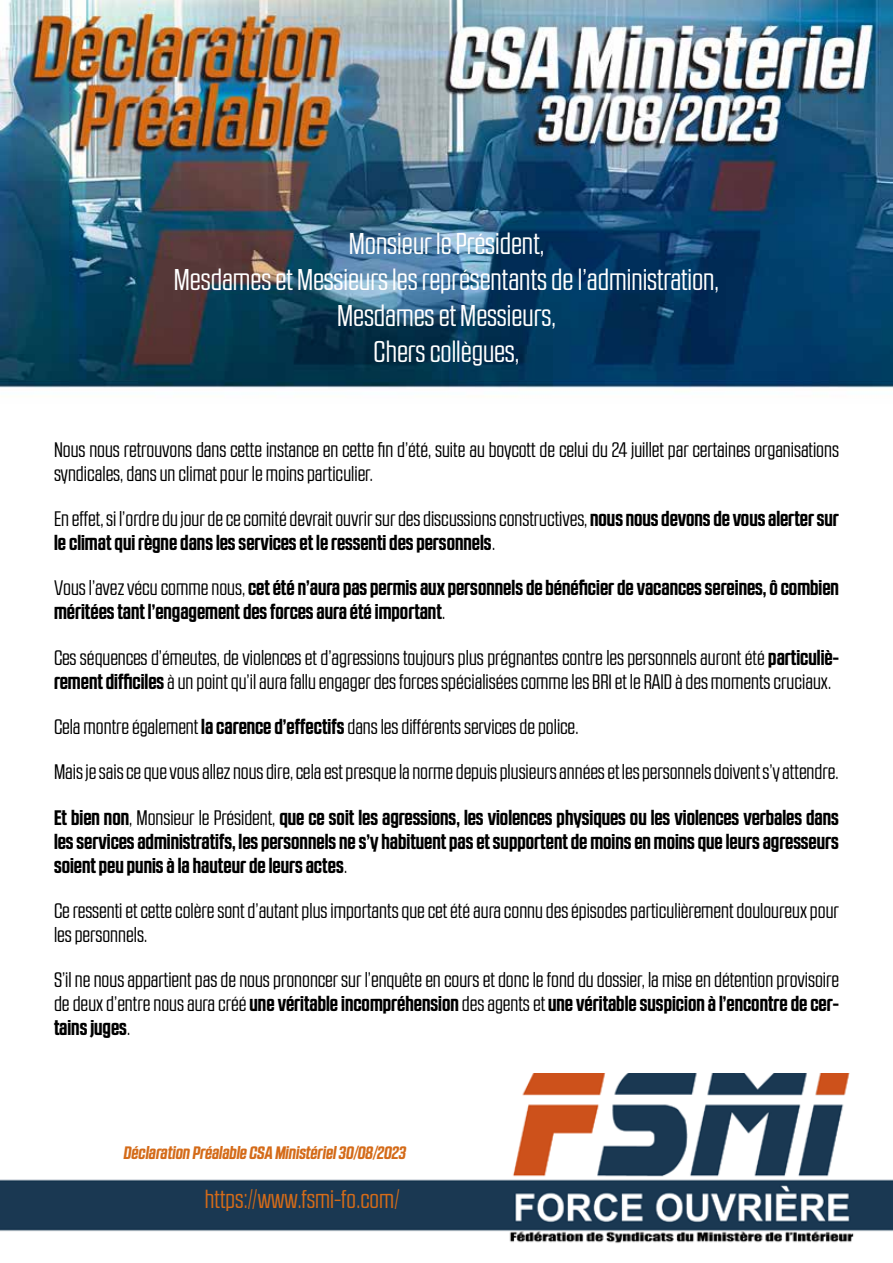
<style>
.page{position:relative;width:893px;height:1263px;background:#fff}
.page>*{position:absolute;margin:0;border:0;box-sizing:border-box;transform-origin:0 0}
.t1{font:30px/36px "RB No 2.1 a";color:#fff;text-align:center}
.t2{font:25.5px "RB No 2.1 a";color:#d46b19}
.t3{font:21px/24px "RB No 2.1 a";color:#000}
.t4{font:700 21px/24px "RB No 2.1 a";color:#000}
.t5{font:italic 700 18px "RB No 2.1 a";color:#d46b19}
.s1{font-weight:400}
.s2{font-weight:700}
</style>
<div class="page">
<img style="left:0;top:1074px;width:893px;height:169px">
<img style="left:0;top:0;width:893px;height:388px">
<h1 class="t1" style="left:174px;top:227px;width:547px">Monsieur le Président,<br>Mesdames et Messieurs les représentants de l’administration,<br>Mesdames et Messieurs,<br>Chers collègues,</h1>
<p class="t3" style="left:54px;top:437px;width:786px">Nous nous retrouvons dans cette instance en cette fin d’été, suite au boycott de celui du 24 juillet par certaines organisations syndicales, dans un climat pour le moins particulier.</p>
<p class="t4" style="left:54px;top:508px;width:786px"><span class="s1">En effet, si l’ordre du jour de ce comité devrait ouvrir sur des discussions constructives,</span> nous nous devons de vous alerter sur le climat qui règne dans les services et le ressenti des personnels<span class="s1">.</span></p>
<p class="t4" style="left:54px;top:576px;width:786px"><span class="s1">Vous l’avez vécu comme nous,</span> cet été n’aura pas permis aux personnels de bénéficier de vacances sereines, ô combien méritées tant l’engagement des forces aura été important<span class="s1">.</span></p>
<p class="t3" style="left:54px;top:645px;width:786px">Ces séquences d’émeutes, de violences et d’agressions toujours plus prégnantes contre les personnels auront été <span class="s2">particuliè&shy;rement difficiles</span> à un point qu’il aura fallu engager des forces spécialisées comme les BRI et le RAID à des moments cruciaux.</p>
<p class="t3" style="left:54px;top:705px;width:786px;line-height:45.3px">Cela montre également <span class="s2">la carence d’effectifs</span> dans les différents services de police.<br>Mais je sais ce que vous allez nous dire, cela est presque la norme depuis plusieurs années et les personnels doivent s’y attendre.<br><span class="s2">Et bien non</span>, Monsieur le Président, <span class="s2">que ce soit les agressions, les violences physiques ou les violences verbales dans</span></p>
<p class="t4" style="left:54px;top:829px;width:786px">les services administratifs, les personnels ne s’y habituent pas et supportent de moins en moins que leurs agresseurs soient peu punis à la hauteur de leurs actes<span class="s1">.</span></p>
<p class="t3" style="left:54px;top:899px;width:786px">Ce ressenti et cette colère sont d’autant plus importants que cet été aura connu des épisodes particulièrement douloureux pour les personnels.</p>
<p class="t3" style="left:54px;top:969px;width:787px;text-align:justify">S’il ne nous appartient pas de nous prononcer sur l’enquête en cours et donc le fond du dossier, la mise en détention provisoire de deux d’entre nous aura créé <span class="s2">une véritable incompréhension</span> des agents et <span class="s2">une véritable suspicion à l’encontre de cer&shy;tains juges</span>.</p>
<p class="t5" style="left:124px;top:1142px;width:284px">Déclaration Préalable CSA Ministériel 30/08/2023</p>
<p class="t2" style="left:205px;top:1189px;width:197px">https://www.fsmi-fo.com/</p>
</div>
